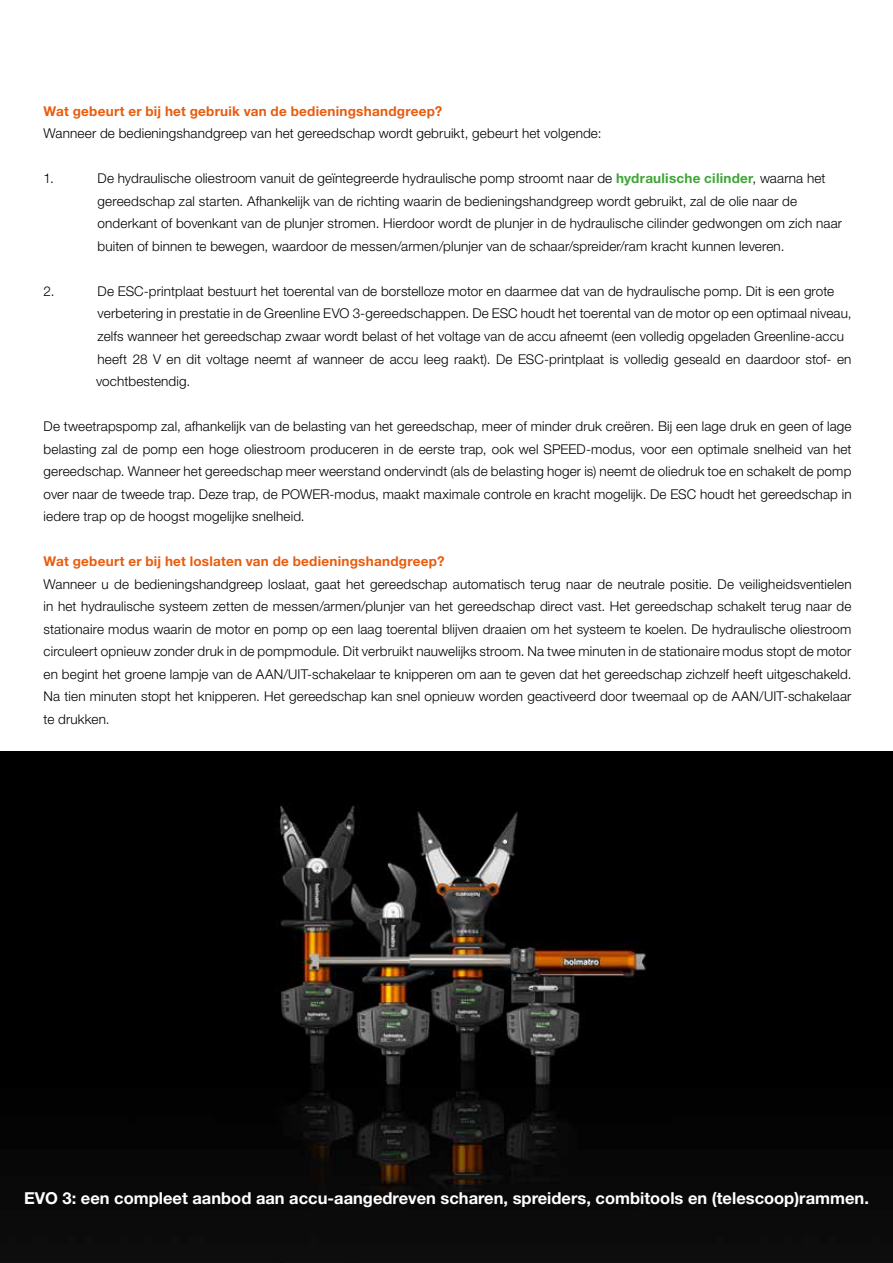
<style>
.page{position:relative;width:893px;height:1263px;background:#fff}
.page>*{position:absolute;margin:0;border:0;box-sizing:border-box;transform-origin:0 0}
.t1{font:700 16.5px "Helvetica Neue LT Std";color:#fff}
.t2{font:300 13.5px/22.5px "Helvetica Neue LT Std";letter-spacing:.01em;color:#000}
.t3{font:700 13.5px "Helvetica Neue LT Std";letter-spacing:.02em;color:#ea5b0b}
.s1{font-weight:700;color:#3fa535}
</style>
<div class="page">
<img style="left:0;top:752px;width:893px;height:511px">
<p class="t3" style="left:44px;top:103px;width:400px">Wat gebeurt er bij het gebruik van de bedieningshandgreep?</p>
<p class="t2" style="left:44px;top:122px;width:559px">Wanneer de bedieningshandgreep van het gereedschap wordt gebruikt, gebeurt het volgende:</p>
<p class="t2" style="left:44px;top:167px;width:12px">1.</p>
<p class="t2" style="left:98px;top:167px;width:746px">De hydraulische oliestroom vanuit de geïntegreerde hydraulische pomp stroomt naar de <span class="s1">hydraulische cilinder</span>, waarna het gereedschap zal starten. Afhankelijk van de richting waarin de bedieningshandgreep wordt gebruikt, zal de olie naar de onderkant of bovenkant van de plunjer stromen. Hierdoor wordt de plunjer in de hydraulische cilinder gedwongen om zich naar buiten of binnen te bewegen, waardoor de messen/armen/plunjer van de schaar/spreider/ram kracht kunnen leveren.</p>
<p class="t2" style="left:44px;top:280px;width:12px">2.</p>
<p class="t2" style="left:96px;top:280px;width:757px">De ESC-printplaat bestuurt het toerental van de borstelloze motor en daarmee dat van de hydraulische pomp. Dit is een grote verbetering in prestatie in de Greenline EVO 3-gereedschappen. De ESC houdt het toerental van de motor op een optimaal niveau, zelfs wanneer het gereedschap zwaar wordt belast of het voltage van de accu afneemt (een volledig opgeladen Greenline-accu heeft 28 V en dit voltage neemt af wanneer de accu leeg raakt). De ESC-printplaat is volledig geseald en daardoor stof- en vochtbestendig.</p>
<p class="t2" style="left:44px;top:415px;width:809px;text-align:justify">De tweetrapspomp zal, afhankelijk van de belasting van het gereedschap, meer of minder druk creëren. Bij een lage druk en geen of lage belasting zal de pomp een hoge oliestroom produceren in de eerste trap, ook wel SPEED-modus, voor een optimale snelheid van het gereedschap. Wanneer het gereedschap meer weerstand ondervindt (als de belasting hoger is) neemt de oliedruk toe en schakelt de pomp over naar de tweede trap. Deze trap, de POWER-modus, maakt maximale controle en kracht mogelijk. De ESC houdt het gereedschap in iedere trap op de hoogst mogelijke snelheid.</p>
<p class="t3" style="left:44px;top:553px;width:402px">Wat gebeurt er bij het loslaten van de bedieningshandgreep?</p>
<p class="t2" style="left:44px;top:572px;width:809px;text-align:justify">Wanneer u de bedieningshandgreep loslaat, gaat het gereedschap automatisch terug naar de neutrale positie. De veiligheidsventielen in het hydraulische systeem zetten de messen/armen/plunjer van het gereedschap direct vast. Het gereedschap schakelt terug naar de stationaire modus waarin de motor en pomp op een laag toerental blijven draaien om het systeem te koelen. De hydraulische oliestroom circuleert opnieuw zonder druk in de pompmodule. Dit verbruikt nauwelijks stroom. Na twee minuten in de stationaire modus stopt de motor en begint het groene lampje van de AAN/UIT-schakelaar te knipperen om aan te geven dat het gereedschap zichzelf heeft uitgeschakeld.<br>Na tien minuten stopt het knipperen. Het gereedschap kan snel opnieuw worden geactiveerd door tweemaal op de AAN/UIT-schakelaar te drukken.</p>
<p class="t1" style="left:24px;top:1187px;width:846px">EVO 3: een compleet aanbod aan accu-aangedreven scharen, spreiders, combitools en (telescoop)rammen.</p>
</div>
